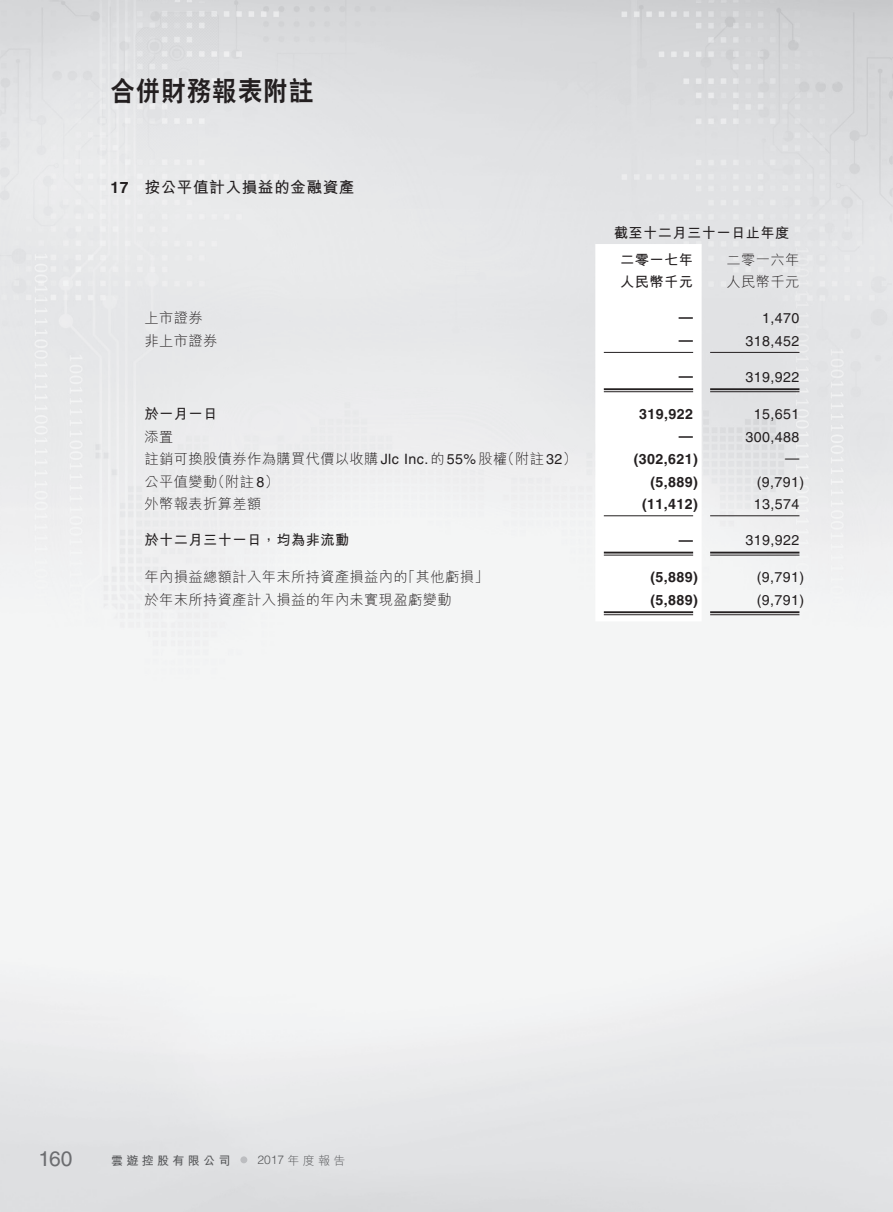
<style>
.page{position:relative;width:893px;height:1212px;background:#fff}
.page>*{position:absolute;margin:0;border:0;box-sizing:border-box;transform-origin:0 0}
.t1{font:27px "C Hei 2 HK Xbold E Ten B5 H";letter-spacing:.05em;color:#231f20;scale:.9 1}
.t2{font:21px "Helvetica LT Std";color:#6c6d70}
.t3{font:15.75px "M Hei HK Bold E Ten B5 H";letter-spacing:.03em;color:#231f20}
.t4{font:14.25px "M Hei HK Light E Ten B5 H";letter-spacing:.03em;color:#231f20}
.t5{font:14.25px "Helvetica LT Std";letter-spacing:.03em;color:#231f20}
.t6{font:700 14.25px "Helvetica LT Std";letter-spacing:.03em;color:#231f20}
.t7{font:14.25px/27px "M Hei HK Bold E Ten B5 H";letter-spacing:.03em;color:#231f20}
.t8{font:12px "M Hei HK Bold E Ten B5 H";letter-spacing:.28em;color:#57585a}
.t9{font:300 12px "Helvetica LT Std";color:#57585a}
.s1{font-family:"Helvetica LT Std";font-weight:700}
.s2{font-family:"Helvetica LT Std"}
.s3{font-family:"M Hei HK Light E Ten B5 H";font-weight:400}
</style>
<div class="page">
<div style="left:240px;top:1156px;width:7px;height:7px;background:#bcbdc0;border-radius:50%"></div>
<svg style="left:595px;top:244px;width:107px;height:377px"></svg>
<hr style="left:604px;top:352px;width:89px;height:1px;background:#231f20">
<hr style="left:710px;top:352px;width:89px;height:1px;background:#231f20">
<hr style="left:604px;top:388px;width:89px;height:2px;background:#231f20">
<hr style="left:604px;top:391px;width:89px;height:1px;background:#231f20">
<hr style="left:710px;top:388px;width:89px;height:2px;background:#231f20">
<hr style="left:710px;top:391px;width:89px;height:1px;background:#231f20">
<hr style="left:604px;top:515px;width:89px;height:1px;background:#231f20">
<hr style="left:710px;top:515px;width:89px;height:1px;background:#231f20">
<hr style="left:604px;top:552px;width:89px;height:2px;background:#231f20">
<hr style="left:604px;top:555px;width:89px;height:1px;background:#231f20">
<hr style="left:710px;top:552px;width:89px;height:2px;background:#231f20">
<hr style="left:710px;top:555px;width:89px;height:1px;background:#231f20">
<hr style="left:604px;top:611px;width:89px;height:2px;background:#231f20">
<hr style="left:604px;top:614px;width:89px;height:1px;background:#231f20">
<hr style="left:710px;top:611px;width:89px;height:2px;background:#231f20">
<hr style="left:710px;top:614px;width:89px;height:1px;background:#231f20">
<h1 class="t1" style="left:110px;top:80px;width:227px">合併財務報表附註</h1>
<p class="t3" style="left:110px;top:181px;width:246px"><span class="s1">17</span> 按公平值計入損益的金融資產</p>
<p class="t7" style="left:620px;top:221px;width:171px;text-indent:-6px">截至十二月三十一日止年度二零一七年</p>
<p class="t4" style="left:726px;top:254px;width:74px">二零一六年</p>
<p class="t7" style="left:620px;top:270px;width:74px">人民幣千元</p>
<p class="t4" style="left:726px;top:276px;width:74px">人民幣千元</p>
<p class="t4" style="left:145px;top:312px;width:60px">上市證券</p>
<p class="t6" style="left:679px;top:309px;width:16px">—</p>
<p class="t5" style="left:762px;top:313px;width:39px">1,470</p>
<p class="t4" style="left:145px;top:335px;width:74px">非上市證券</p>
<p class="t6" style="left:679px;top:332px;width:16px">—</p>
<p class="t5" style="left:745px;top:336px;width:55px">318,452</p>
<p class="t6" style="left:679px;top:368px;width:16px">—</p>
<p class="t5" style="left:745px;top:372px;width:55px">319,922</p>
<p class="t7" style="left:145px;top:402px;width:74px">於一月一日</p>
<p class="t6" style="left:639px;top:406px;width:55px">319,922</p>
<p class="t5" style="left:754px;top:409px;width:47px">15,651</p>
<p class="t4" style="left:145px;top:431px;width:30px">添置</p>
<p class="t6" style="left:679px;top:428px;width:16px">—</p>
<p class="t5" style="left:745px;top:431px;width:55px">300,488</p>
<p class="t4" style="left:145px;top:453px;width:434px">註銷可換股債券作為購買代價以收購<span class="s2">Jlc Inc.</span>的<span class="s2">55%</span>股權（附註<span class="s2">32</span>）</p>
<p class="t6" style="left:634px;top:451px;width:66px">(302,621)</p>
<p class="t5" style="left:785px;top:453px;width:16px">—</p>
<p class="t4" style="left:145px;top:476px;width:136px">公平值變動（附註<span class="s2">8</span>）</p>
<p class="t6" style="left:650px;top:473px;width:49px">(5,889)</p>
<p class="t5" style="left:757px;top:476px;width:49px">(9,791)</p>
<p class="t4" style="left:145px;top:498px;width:118px">外幣報表折算差額</p>
<p class="t6" style="left:642px;top:496px;width:57px">(11,412)</p>
<p class="t5" style="left:754px;top:499px;width:47px">13,574</p>
<p class="t7" style="left:145px;top:528px;width:206px">於十二月三十一日，均為非流動</p>
<p class="t6" style="left:679px;top:531px;width:16px">—</p>
<p class="t5" style="left:745px;top:535px;width:55px">319,922</p>
<p class="t4" style="left:145px;top:572px;width:346px">年內損益總額計入年末所持資產損益內的「其他虧損」</p>
<p class="t6" style="left:650px;top:569px;width:49px">(5,889)</p>
<p class="t5" style="left:757px;top:572px;width:49px">(9,791)</p>
<p class="t4" style="left:145px;top:594px;width:309px">於年末所持資產計入損益的年內未實現盈虧變動</p>
<p class="t6" style="left:650px;top:592px;width:49px">(5,889)</p>
<p class="t5" style="left:757px;top:595px;width:49px">(9,791)</p>
<h2 class="t2" style="left:38px;top:1151px;width:36px">160</h2>
<p class="t8" style="left:111px;top:1156px;width:121px">雲 遊控股有限公司</p>
<p class="t9" style="left:257px;top:1153px;width:90px">2017<span class="s3">年度報告</span></p>
</div>
